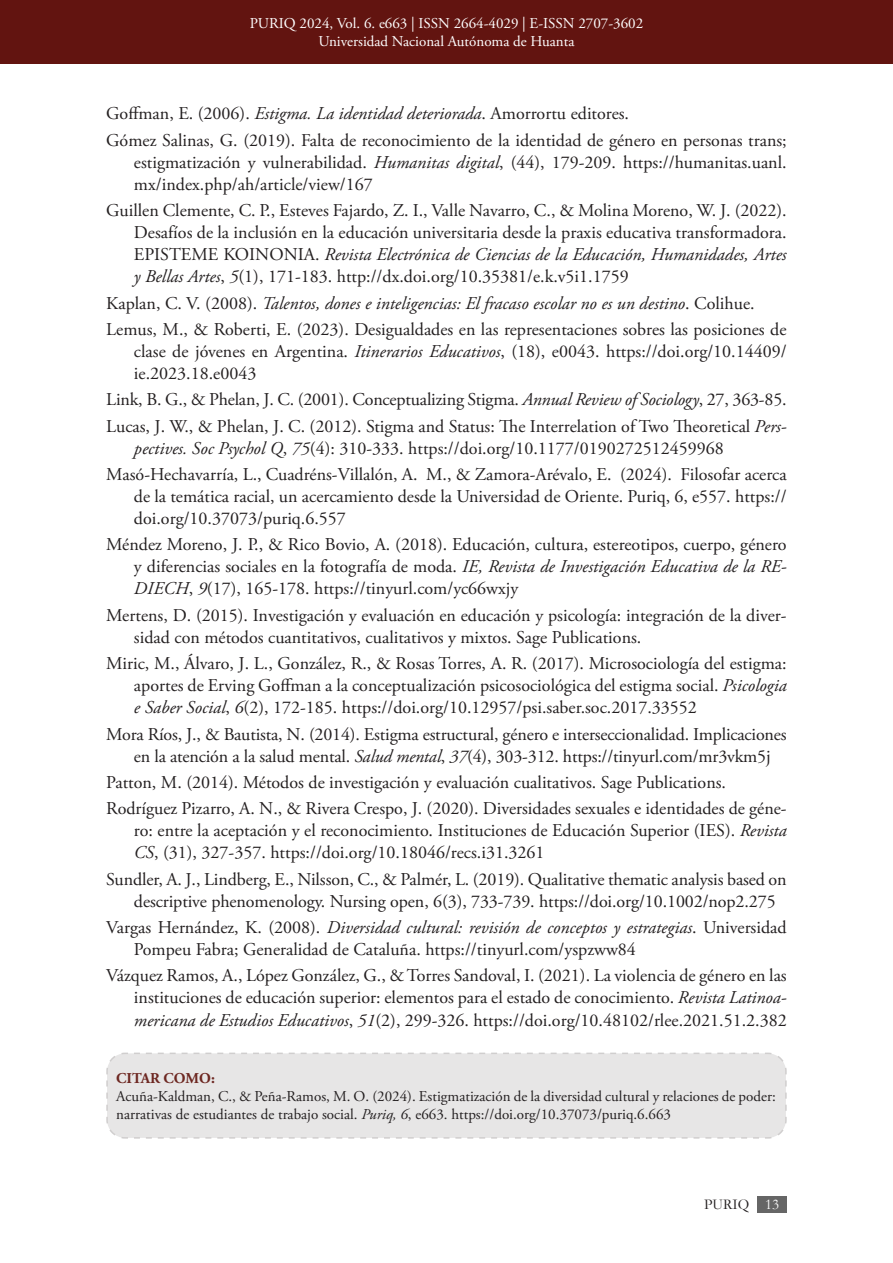
<style>
.page{position:relative;width:893px;height:1263px;background:#fff}
.page>*{position:absolute;margin:0;border:0;box-sizing:border-box;transform-origin:0 0}
.Referencia_es{font:18px/22px "Adobe Garamond Pro";color:#231f20;text-align:justify}
.Referencia_es-2{font:italic 18px "Adobe Garamond Pro";color:#231f20}
.t1{font:15px/18px "Adobe Garamond Pro";color:#231f20}
.t2{font:15px/18px "Adobe Garamond Pro";color:#fff;text-align:center}
.Body_Text{font:700 15px "Adobe Garamond Pro";color:#6d2721}
.t3{font:15px "Garamond";color:#231f20}
.s1{font-style:italic}
.s2{font-style:normal}
.s3{color:#fff}
</style>
<div class="page">
<div style="left:0;top:0;width:893px;height:64px;background:#621410"></div>
<div style="left:758px;top:1196px;width:29px;height:16px;background:#666"></div>
<div style="left:106px;top:1052px;width:681px;height:87px;background:#e7e6e6"></div>
<p class="t2" style="left:250px;top:15px;width:395px">PURIQ 2024, Vol. 6. e663 | ISSN 2664-4029 | E-ISSN 2707-3602<br>Universidad Nacional Autónoma de Huanta</p>
<p class="Referencia_es" style="left:106px;top:103px;width:524px">Goffman, E. (2006). <span class="s1">Estigma. La identidad deteriorada</span>. Amorrortu editores.</p>
<p class="Referencia_es" style="left:134px;top:130px;width:654px;text-indent:-28px">Gómez Salinas, G. (2019). Falta de reconocimiento de la identidad de género en personas trans; estigmatización y vulnerabilidad. <span class="s1">Humanitas digital</span>, (44), 179-209. https://humanitas.uanl. mx/index.php/ah/article/view/167</p>
<p class="Referencia_es" style="left:134px;top:200px;width:654px;text-indent:-28px">Guillen Clemente, C. P., Esteves Fajardo, Z. I., Valle Navarro, C., &amp; Molina Moreno, W. J. (2022).<br>Desafíos de la inclusión en la educación universitaria desde la praxis educativa transformadora.<br>EPISTEME KOINONIA. <span class="s1">Revista Electrónica de Ciencias de la Educación, Humanidades, Artes y Bellas Artes</span>, <span class="s1">5</span>(1), 171-183. http://dx.doi.org/10.35381/e.k.v5i1.1759</p>
<p class="Referencia_es-2" style="left:106px;top:292px;width:650px"><span class="s2">Kaplan, C. V. (2008).</span> Talentos, dones e inteligencias: El fracaso escolar no es un destino<span class="s2">. Colihue.</span></p>
<p class="Referencia_es" style="left:134px;top:319px;width:654px;text-indent:-28px">Lemus, M., &amp; Roberti, E. (2023). Desigualdades en las representaciones sobres las posiciones de clase de jóvenes en Argentina. <span class="s1">Itinerarios Educativos</span>, (18), e0043. https://doi.org/10.14409/ ie.2023.18.e0043</p>
<p class="Referencia_es" style="left:106px;top:389px;width:682px">Link, B. G., &amp; Phelan, J. C. (2001). Conceptualizing Stigma. <span class="s1">Annual Review of Sociology</span>, 27, 363-85.</p>
<p class="Referencia_es" style="left:134px;top:415px;width:654px;text-indent:-28px">Lucas, J. W., &amp; Phelan, J. C. (2012). Stigma and Status: The Interrelation of Two Theoretical <span class="s1">Pers&shy;pectives. Soc Psychol Q</span>, <span class="s1">75</span>(4): 310-333. https://doi.org/10.1177/0190272512459968</p>
<p class="Referencia_es" style="left:134px;top:464px;width:654px;text-indent:-28px">Masó-Hechavarría, L., Cuadréns-Villalón, A. M., &amp; Zamora-Arévalo, E. (2024). Filosofar acerca de la temática racial, un acercamiento desde la Universidad de Oriente. Puriq, 6, e557. https:// doi.org/10.37073/puriq.6.557</p>
<p class="Referencia_es" style="left:134px;top:534px;width:654px;text-indent:-28px">Méndez Moreno, J. P., &amp; Rico Bovio, A. (2018). Educación, cultura, estereotipos, cuerpo, género y diferencias sociales en la fotografía de moda. <span class="s1">IE, Revista de Investigación Educativa de la RE-DIECH</span>, <span class="s1">9</span>(17), 165-178. https://tinyurl.com/yc66wxjy</p>
<p class="Referencia_es" style="left:134px;top:605px;width:654px;text-indent:-28px">Mertens, D. (2015). Investigación y evaluación en educación y psicología: integración de la diver&shy;sidad con métodos cuantitativos, cualitativos y mixtos. Sage Publications.</p>
<p class="Referencia_es" style="left:134px;top:653px;width:654px;text-indent:-28px">Miric, M., Álvaro, J. L., González, R., &amp; Rosas Torres, A. R. (2017). Microsociología del estigma: aportes de Erving Goffman a la conceptualización psicosociológica del estigma social. <span class="s1">Psicologia e Saber Social</span>, <span class="s1">6</span>(2), 172-185. https://doi.org/10.12957/psi.saber.soc.2017.33552</p>
<p class="Referencia_es" style="left:134px;top:723px;width:654px;text-indent:-28px">Mora Ríos, J., &amp; Bautista, N. (2014). Estigma estructural, género e interseccionalidad. Implicaciones en la atención a la salud mental. <span class="s1">Salud mental</span>, <span class="s1">37</span>(4), 303-312. https://tinyurl.com/mr3vkm5j</p>
<p class="Referencia_es" style="left:106px;top:772px;width:621px">Patton, M. (2014). Métodos de investigación y evaluación cualitativos. Sage Publications.</p>
<p class="Referencia_es" style="left:134px;top:798px;width:654px;text-indent:-28px">Rodríguez Pizarro, A. N., &amp; Rivera Crespo, J. (2020). Diversidades sexuales e identidades de géne&shy;ro: entre la aceptación y el reconocimiento. Instituciones de Educación Superior (IES). <span class="s1">Revista CS</span>, (31), 327-357. https://doi.org/10.18046/recs.i31.3261</p>
<p class="Referencia_es" style="left:134px;top:868px;width:654px;text-indent:-28px">Sundler, A. J., Lindberg, E., Nilsson, C., &amp; Palmér, L. (2019). Qualitative thematic analysis based on descriptive phenomenology. Nursing open, 6(3), 733-739. https://doi.org/10.1002/nop2.275</p>
<p class="Referencia_es" style="left:134px;top:917px;width:654px;text-indent:-28px">Vargas Hernández, K. (2008). <span class="s1">Diversidad cultural: revisión de conceptos y estrategias</span>. Universidad<br>Pompeu Fabra; Generalidad de Cataluña. https://tinyurl.com/yspzww84</p>
<p class="Referencia_es" style="left:134px;top:965px;width:654px;text-indent:-28px">Vázquez Ramos, A., López González, G., &amp; Torres Sandoval, I. (2021). La violencia de género en las instituciones de educación superior: elementos para el estado de conocimiento. <span class="s1">Revista Latinoa&shy;mericana de Estudios Educativos</span>, <span class="s1">51</span>(2), 299-326. https://doi.org/10.48102/rlee.2021.51.2.382</p>
<p class="Body_Text" style="left:116px;top:1069px;width:100px">CITAR COMO:</p>
<p class="t1" style="left:116px;top:1088px;width:661px">Acuña-Kaldman, C., &amp; Peña-Ramos, M. O. (2024). Estigmatización de la diversidad cultural y relaciones de poder: narrativas de estudiantes de trabajo social. <span class="s1">Puriq, 6</span>, e663. https://doi.org/10.37073/puriq.6.663</p>
<p class="t3" style="left:704px;top:1194px;width:76px">PURIQ <span class="s3">13</span></p>
</div>
